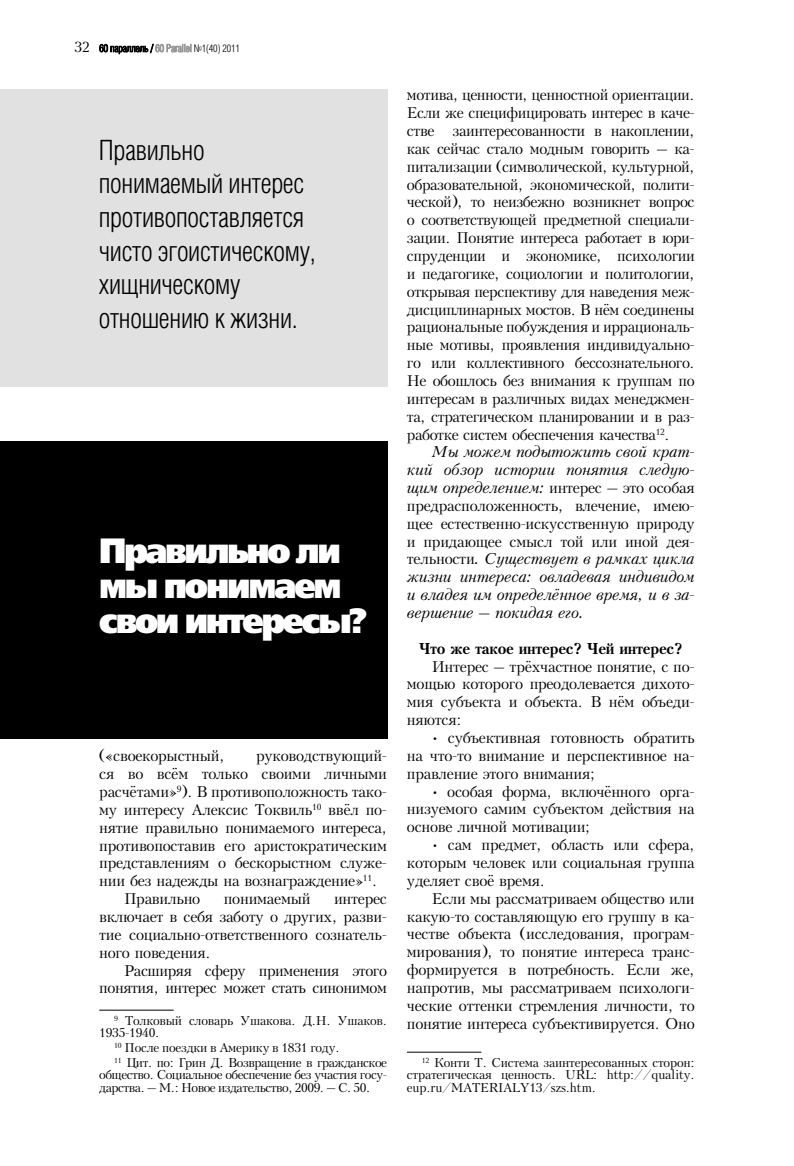
<style>
.page{position:relative;width:794px;height:1166px;background:#fff}
.page>*{position:absolute;margin:0;border:0;box-sizing:border-box;transform-origin:0 0}
.t1{font:35px/35px "Free Set Black C";letter-spacing:-.07em;color:#fff;scale:.96 1}
.t2{font:300 28px/33.6px "Helios Cond";letter-spacing:-.01em;color:#000}
.t3{font:14.88px/17.8px "Kudrashov C";letter-spacing:-.02em;color:#000;text-align:justify}
.t4{font:italic 14.88px/17.8px "Kudrashov C";letter-spacing:-.02em;color:#000;text-align:justify}
.t5{font:700 14.88px "Kudrashov C";letter-spacing:-.02em;color:#000}
.t6{font:12.25px/14.9px "Kudrashov C";letter-spacing:-.04em;color:#000}
.t7{font:12.25px/12.2px "Kudrashov C";letter-spacing:-.02em;color:#000}
.s1{font-style:normal}
</style>
<div class="page">
<div style="left:0;top:89px;width:387px;height:298px;background:#e1e1e1"></div>
<div style="left:0;top:441px;width:387px;height:298px;background:#000"></div>
<hr style="left:99px;top:1010px;width:75px;height:1px;background:#000">
<hr style="left:407px;top:1052px;width:74px;height:1px;background:#000">
<svg style="left:99px;top:44px;width:92px;height:10px"></svg>
<h2 class="t2" style="left:99px;top:133px;width:218px">Правильно понимаемый интерес противопоставляется чисто эгоистическому, хищническому отношению к жизни.</h2>
<h1 class="t1" style="left:99px;top:534px;width:281px">Правильно ли мы понимаем свои интересы?</h1>
<p class="t3" style="left:99px;top:747px;width:127px">(«своекорыстный,</p>
<p class="t3" style="left:256px;top:747px;width:132px">руководствующий-</p>
<p class="t3" style="left:99px;top:765px;width:289px">ся во всём только своими личными</p>
<p class="t3" style="left:99px;top:783px;width:289px">расчётами»<sup>9</sup>). В противоположность тако-</p>
<p class="t3" style="left:99px;top:801px;width:289px">му интересу Алексис Токвиль<sup>10</sup> ввёл по-</p>
<p class="t3" style="left:99px;top:819px;width:289px">нятие правильно понимаемого интереса,</p>
<p class="t3" style="left:99px;top:837px;width:289px">противопоставив его аристократическим</p>
<p class="t3" style="left:99px;top:854px;width:289px">представлениям о бескорыстном служе-</p>
<p class="t3" style="left:99px;top:872px;width:279px">нии без надежды на вознаграждение»<sup>11</sup>.</p>
<p class="t3" style="left:124px;top:890px;width:78px">Правильно</p>
<p class="t3" style="left:224px;top:890px;width:88px">понимаемый</p>
<p class="t3" style="left:99px;top:890px;width:289px;text-indent:235px">интерес включает в себя заботу о других, разви&shy;тие социально-ответственного сознатель&shy;ного поведения.</p>
<p class="t3" style="left:99px;top:961px;width:289px;text-align:right">Расширяя сферу применения этого понятия, интерес может стать синонимом</p>
<p class="t7" style="left:99px;top:1015px;width:289px;text-indent:15px"><sup>9</sup> Толковый словарь Ушакова. Д.Н. Ушаков.<br>1935-1940.</p>
<p class="t6" style="left:114px;top:1040px;width:274px"><sup>10</sup> После поездки в Америку в 1831 году.<br><sup>11</sup> Цит. по: Грин Д. Возвращение в гражданское</p>
<p class="t6" style="left:99px;top:1069px;width:289px;line-height:12.2px">общество. Социальное обеспечение без участия госу&shy;дарства. – М.: Новое издательство, 2009. – С. 50.</p>
<p class="t3" style="left:407px;top:86px;width:289px">мотива, ценности, ценностной ориентации.<br>Если же специфицировать интерес в каче&shy;стве заинтересованности в накоплении, как сейчас стало модным говорить – ка&shy;питализации (символической, культурной, образовательной, экономической, полити&shy;ческой), то неизбежно возникнет вопрос о соответствующей предметной специали&shy;зации. Понятие интереса работает в юри&shy;спруденции и экономике, психологии и педагогике, социологии и политологии, открывая перспективу для наведения меж&shy;дисциплинарных мостов. В нём соединены рациональные побуждения и иррациональ&shy;ные мотивы, проявления индивидуально&shy;го или коллективного бессознательного.<br>Не обошлось без внимания к группам по интересам в различных видах менеджмен&shy;та, стратегическом планировании и в раз&shy;работке систем обеспечения качества<sup>12</sup>.</p>
<p class="t4" style="left:407px;top:443px;width:289px;text-indent:25px">Мы можем подытожить свой крат&shy;кий обзор истории понятия следую&shy;щим определением: <span class="s1">интерес – это особая предрасположенность, влечение, имею&shy;щее естественно-искусственную природу и придающее смысл той или иной дея&shy;тельности</span>. Существует в рамках цикла жизни интереса: овладевая индивидом и владея им определённое время, и в за&shy;вершение – покидая его.</p>
<p class="t5" style="left:419px;top:639px;width:265px">Что же такое интерес? Чей интерес?</p>
<p class="t3" style="left:407px;top:658px;width:289px;text-indent:25px">Интерес – трёхчастное понятие, с по&shy;мощью которого преодолевается дихото&shy;мия субъекта и объекта. В нём объеди&shy;няются:</p>
<p class="t3" style="left:407px;top:729px;width:289px;text-indent:25px">• субъективная готовность обратить на что-то внимание и перспективное на&shy;правление этого внимания;</p>
<p class="t3" style="left:407px;top:782px;width:289px;text-indent:25px">• особая форма, включённого орга&shy;низуемого самим субъектом действия на основе личной мотивации;</p>
<p class="t3" style="left:407px;top:836px;width:289px;text-indent:25px">• сам предмет, область или сфера, которым человек или социальная группа уделяет своё время.</p>
<p class="t3" style="left:407px;top:890px;width:289px;text-indent:25px">Если мы рассматриваем общество или какую-то составляющую его группу в ка&shy;честве объекта (исследования, програм&shy;мирования), то понятие интереса транс&shy;формируется в потребность. Если же, напротив, мы рассматриваем психологи&shy;ческие оттенки стремления личности, то понятие интереса субъективируется. Оно</p>
<p class="t7" style="left:407px;top:1057px;width:289px;text-align:justify;text-indent:15px"><sup>12</sup> Конти Т. Система заинтересованных сторон: стратегическая ценность. URL: http://quality. eup.ru/MATERIALY13/szs.htm.</p>
</div>
